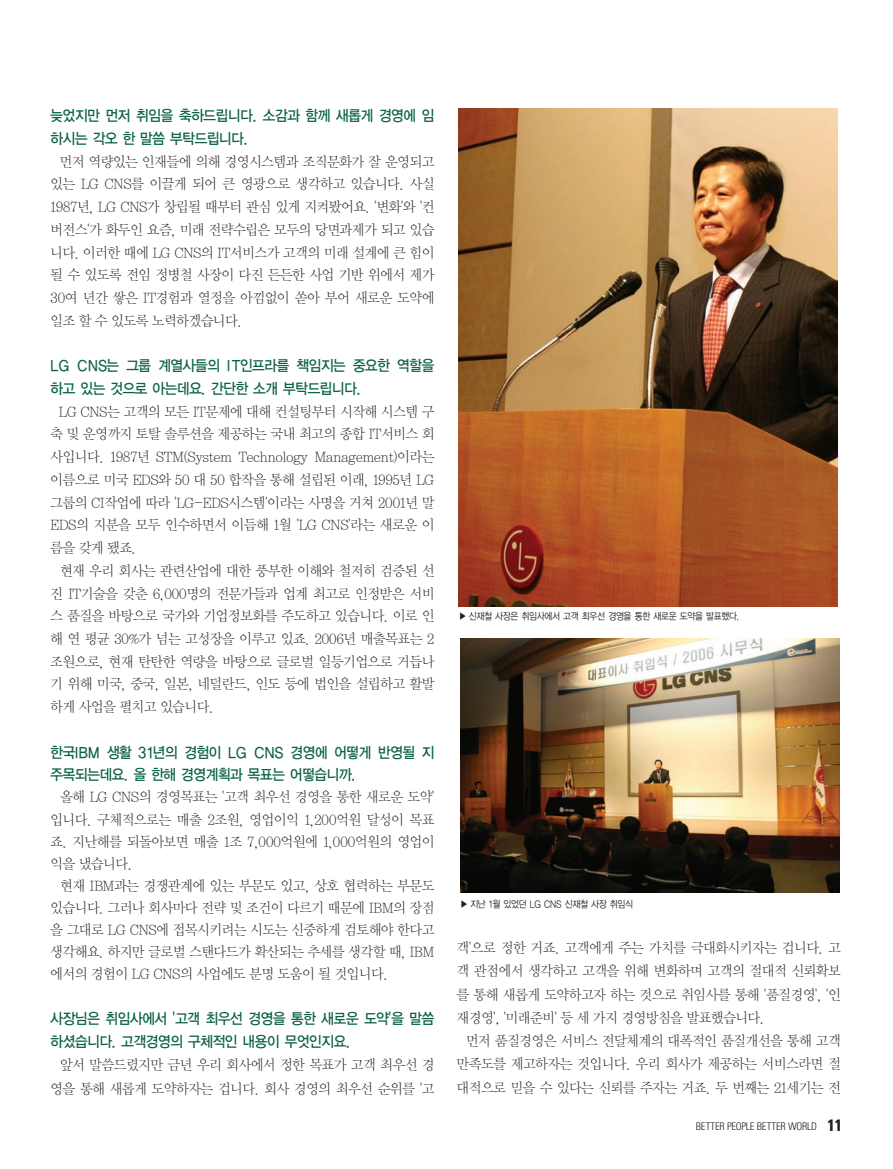
<style>
.page{position:relative;width:893px;height:1169px;background:#fff}
.page>*{position:absolute;margin:0;border:0;box-sizing:border-box;transform-origin:0 0}
.t1{font:15px/22.8px "YGO13";letter-spacing:-.11em;color:#0c6345;scale:.92 1}
.t2{font:14.25px/22.6px "Y Mj O11";letter-spacing:-.095em;color:#231f20;text-align:justify;scale:.95 1}
.t3{font:300 condensed 10.5px "Univers";letter-spacing:-.025em;color:#231f20}
.t4{font:9.75px "YGO12";letter-spacing:-.11em;color:#231f20;scale:.88 1}
.s1{font-weight:700;font-size:16.5px}
</style>
<div class="page">
<img style="left:458px;top:108px;width:379px;height:498px">
<img style="left:460px;top:638px;width:379px;height:254px">
<p class="t1" style="left:50px;top:105px;width:420px">늦었지만 먼저 취임을 축하드립니다. 소감과 함께 새롭게 경영에 임 하시는 각오 한 말씀 부탁드립니다.</p>
<p class="t2" style="left:50px;top:151px;width:407px;text-indent:9px">먼저 역량있는 인재들에 의해 경영시스템과 조직문화가 잘 운영되고 있는 LG CNS를 이끌게 되어 큰 영광으로 생각하고 있습니다. 사실 1987년, LG CNS가 창립될 때부터 관심 있게 지켜봤어요. '변화'와 '컨 버전스'가 화두인 요즘, 미래 전략수립은 모두의 당면과제가 되고 있습 니다. 이러한 때에 LG CNS의 IT서비스가 고객의 미래 설계에 큰 힘이 될 수 있도록 전임 정병철 사장이 다진 든든한 사업 기반 위에서 제가 30여 년간 쌓은 IT경험과 열정을 아낌없이 쏟아 부어 새로운 도약에 일조 할 수 있도록 노력하겠습니다.</p>
<p class="t1" style="left:50px;top:355px;width:420px">LG CNS는 그룹 계열사들의 IT인프라를 책임지는 중요한 역할을 하고 있는 것으로 아는데요. 간단한 소개 부탁드립니다.</p>
<p class="t2" style="left:50px;top:401px;width:407px;text-indent:8px">LG CNS는 고객의 모든 IT문제에 대해 컨설팅부터 시작해 시스템 구 축 및 운영까지 토탈 솔루션을 제공하는 국내 최고의 종합 IT서비스 회 사입니다. 1987년 STM(System Technology Management)이라는 이름으로 미국 EDS와 50 대 50 합작을 통해 설립된 이래, 1995년 LG 그룹의 CI작업에 따라 'LG-EDS시스템'이라는 사명을 거쳐 2001년 말 EDS의 지분을 모두 인수하면서 이듬해 1월 'LG CNS'라는 새로운 이 름을 갖게 됐죠.</p>
<p class="t2" style="left:50px;top:560px;width:407px;text-indent:10px">현재 우리 회사는 관련산업에 대한 풍부한 이해와 철저히 검증된 선 진 IT기술을 갖춘 6,000명의 전문가들과 업계 최고로 인정받은 서비 스 품질을 바탕으로 국가와 기업정보화를 주도하고 있습니다. 이로 인 해 연 평균 30%가 넘는 고성장을 이루고 있죠. 2006년 매출목표는 2 조원으로, 현재 탄탄한 역량을 바탕으로 글로벌 일등기업으로 거듭나 기 위해 미국, 중국, 일본, 네덜란드, 인도 등에 법인을 설립하고 활발 하게 사업을 펼치고 있습니다.</p>
<p class="t1" style="left:50px;top:741px;width:420px">한국IBM 생활 31년의 경험이 LG CNS 경영에 어떻게 반영될 지 주목되는데요. 올 한해 경영계획과 목표는 어떻습니까.</p>
<p class="t2" style="left:50px;top:787px;width:407px;line-height:22px;text-indent:10px">올해 LG CNS의 경영목표는 '고객 최우선 경영을 통한 새로운 도약' 입니다. 구체적으로는 매출 2조원, 영업이익 1,200억원 달성이 목표 죠. 지난해를 되돌아보면 매출 1조 7,000억원에 1,000억원의 영업이 익을 냈습니다.</p>
<p class="t2" style="left:50px;top:875px;width:407px;line-height:22px;text-indent:10px">현재 IBM과는 경쟁관계에 있는 부문도 있고, 상호 협력하는 부문도 있습니다. 그러나 회사마다 전략 및 조건이 다르기 때문에 IBM의 장점 을 그대로 LG CNS에 접목시키려는 시도는 신중하게 검토해야 한다고 생각해요. 하지만 글로벌 스탠다드가 확산되는 추세를 생각할 때, IBM 에서의 경험이 LG CNS의 사업에도 분명 도움이 될 것입니다.</p>
<p class="t1" style="left:50px;top:1008px;width:420px">사장님은 취임사에서 '고객 최우선 경영을 통한 새로운 도약'을 말씀 하셨습니다. 고객경영의 구체적인 내용이 무엇인지요.</p>
<p class="t2" style="left:50px;top:1054px;width:407px;line-height:23.2px;text-align:right">앞서 말씀드렸지만 금년 우리 회사에서 정한 목표가 고객 최우선 경 영을 통해 새롭게 도약하자는 겁니다. 회사 경영의 최우선 순위를 '고</p>
<p class="t4" style="left:458px;top:612px;width:320px">▶ 신재철 사장은 취임사에서 고객 최우선 경영을 통한 새로운 도약을 발표했다.</p>
<p class="t4" style="left:460px;top:899px;width:199px">▶ 지난 1월 있었던 LG CNS 신재철 사장 취임식</p>
<p class="t2" style="left:456px;top:937px;width:407px;line-height:23.2px">객'으로 정한 거죠. 고객에게 주는 가치를 극대화시키자는 겁니다. 고 객 관점에서 생각하고 고객을 위해 변화하며 고객의 절대적 신뢰확보 를 통해 새롭게 도약하고자 하는 것으로 취임사를 통해 '품질경영', '인 재경영', '미래준비' 등 세 가지 경영방침을 발표했습니다.</p>
<p class="t2" style="left:456px;top:1030px;width:407px;line-height:23.2px;text-indent:9px">먼저 품질경영은 서비스 전달체계의 대폭적인 품질개선을 통해 고객 만족도를 제고하자는 것입니다. 우리 회사가 제공하는 서비스라면 절 대적으로 믿을 수 있다는 신뢰를 주자는 거죠. 두 번째는 21세기는 전</p>
<p class="t3" style="left:695px;top:1122px;width:148px">BETTER PEOPLE BETTER WORLD <span class="s1">11</span></p>
</div>
